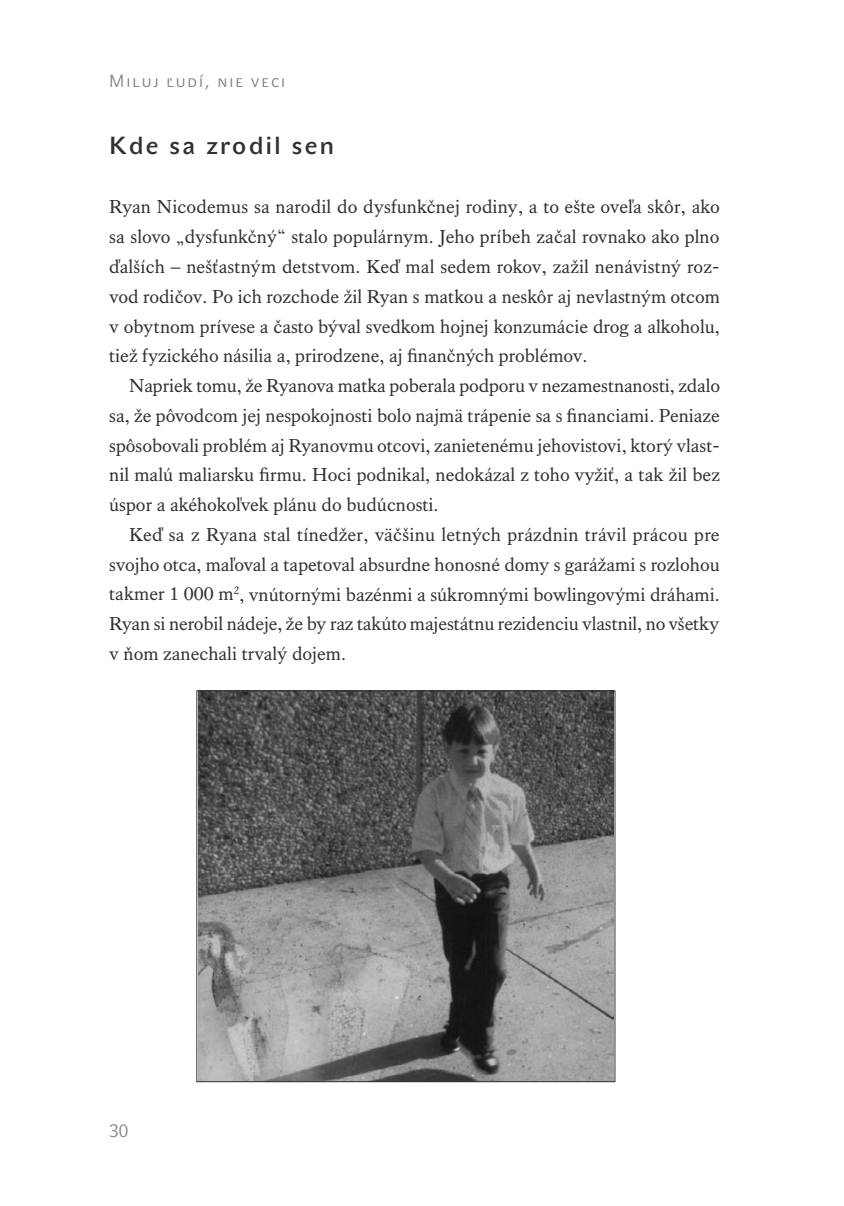
<style>
.page{position:relative;width:844px;height:1206px;background:#fff}
.page>*{position:absolute;margin:0;border:0;box-sizing:border-box;transform-origin:0 0}
.t1{font:24.5px "John Sans Medium Pro";letter-spacing:.1em;color:#33302d}
.t2{font:19.25px/29.8px "Kings Caslon";color:#33302d;text-align:justify}
.t3{font:19.07px "Calluna";color:#33302d}
.t4{font:17.5px "John Sans Lite Pro";letter-spacing:.11em;color:#817e7c}
.t5{font:600 13.83px "Gloriola Std";letter-spacing:.2em;color:#33302d}
</style>
<div class="page">
<img style="left:198px;top:692px;width:415px;height:387px">
<p class="t4" style="left:109px;top:71px;width:177px">Miluj ľudí, nie veci</p>
<p class="t1" style="left:109px;top:131px;width:226px">Kde sa zrodil sen</p>
<p class="t2" style="left:109px;top:192px;width:612px">Ryan Nicodemus sa narodil do dysfunkčnej rodiny, a to ešte oveľa skôr, ako sa slovo „dysfunkčný“ stalo populárnym. Jeho príbeh začal rovnako ako plno ďalších – nešťastným detstvom. Keď mal sedem rokov, zažil nenávistný roz&shy;vod rodičov. Po ich rozchode žil Ryan s matkou a neskôr aj nevlastným otcom v obytnom prívese a často býval svedkom hojnej konzumácie drog a alkoholu, tiež fyzického násilia a, prirodzene, aj finančných problémov.</p>
<p class="t2" style="left:109px;top:371px;width:612px;text-indent:20px">Napriek tomu, že Ryanova matka poberala podporu v nezamestnanosti, zdalo sa, že pôvodcom jej nespokojnosti bolo najmä trápenie sa s financiami. Peniaze spôsobovali problém aj Ryanovmu otcovi, zanietenému jehovistovi, ktorý vlast&shy;nil malú maliarsku firmu. Hoci podnikal, nedokázal z toho vyžiť, a tak žil bez úspor a akéhokoľvek plánu do budúcnosti.</p>
<p class="t2" style="left:109px;top:519px;width:612px;text-indent:20px">Keď sa z Ryana stal tínedžer, väčšinu letných prázdnin trávil prácou pre svojho otca, maľoval a tapetoval absurdne honosné domy s garážami s rozlohou takmer 1 000 m<sup>2</sup>, vnútornými bazénmi a súkromnými bowlingovými dráhami.<br>Ryan si nerobil nádeje, že by raz takúto majestátnu rezidenciu vlastnil, no všetky v ňom zanechali trvalý dojem.</p>
<p class="t5" style="left:112px;top:467px;width:282px">ÚVOD DO ŽIVOTA S MÉNĚ VĚCMI</p>
<p class="t3" style="left:112px;top:531px;width:590px">dělaly těžkou hlavu i Ryanovu otci, který byl horlivým jehovistou a vlastnil</p>
<p class="t4" style="left:109px;top:1120px;width:21px">30</p>
</div>
